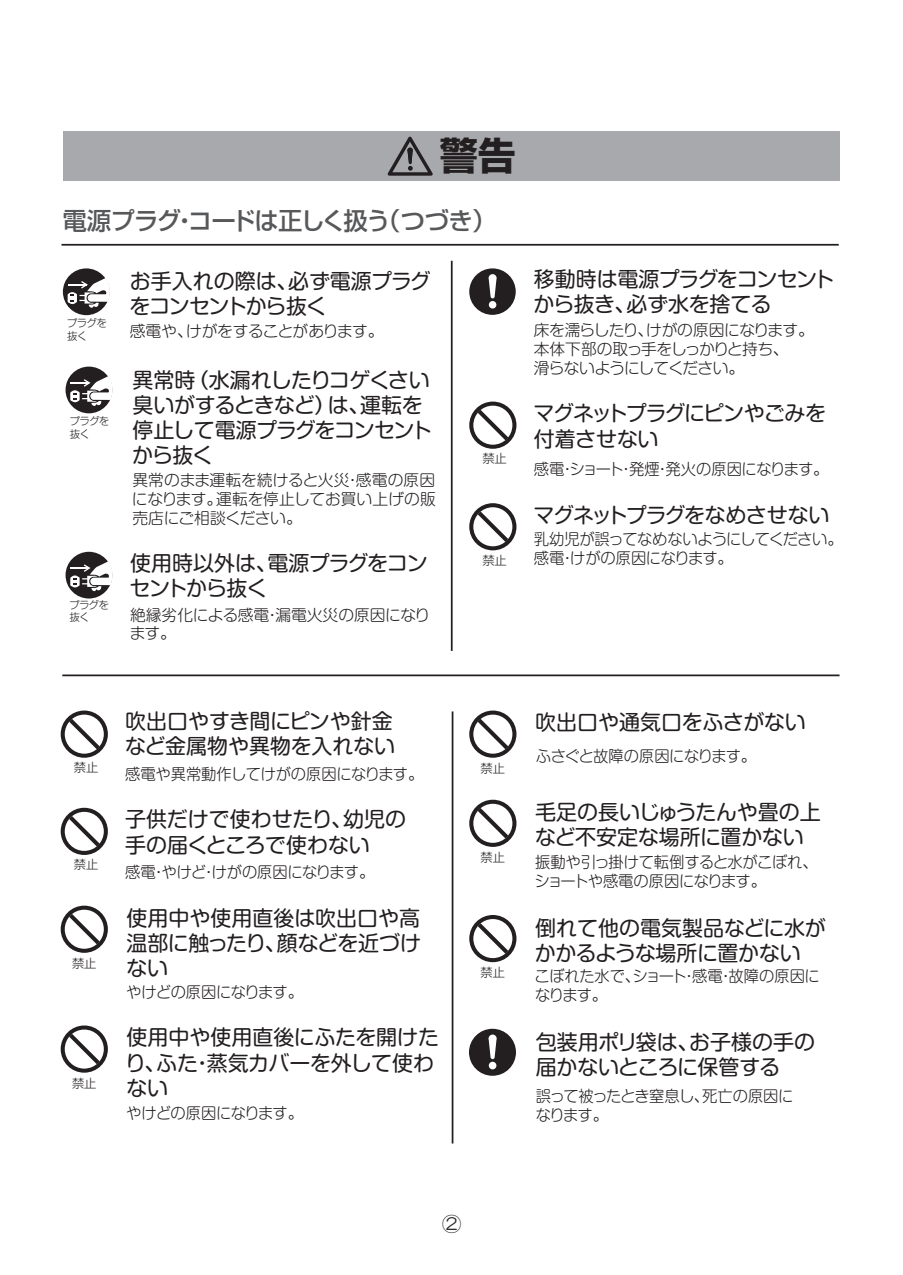
<style>
.page{position:relative;width:903px;height:1275px;background:#fff}
.page>*{position:absolute;margin:0;border:0;box-sizing:border-box;transform-origin:0 0}
.t1{font:700 37.98px "Shin Go Pro";color:#231f20}
.t2{font:500 24.5px "Shin Go Pro";letter-spacing:-.045em;color:#57585a}
.t3{font:21px/25.2px "Shin M Go Pro";letter-spacing:-.02em;color:#231f20}
.t4{font:21px/25.2px "Shin M Go Pro";letter-spacing:-.045em;color:#231f20}
.t5{font:21px/25.2px "Shin M Go Pro";color:#231f20}
.t6{font:300 15.75px/18.9px "Shin M Go Pro";letter-spacing:-.03em;color:#231f20}
.t7{font:300 15.75px/18.9px "Shin M Go Pro";letter-spacing:-.05em;color:#231f20}
.t8{font:300 15.75px/18.9px "Shin M Go Pro";letter-spacing:-.055em;color:#231f20}
.t9{font:300 15.75px/18.9px "Shin M Go Pro";color:#231f20}
.t10{font:300 12.25px "Shin M Go Pro";color:#231f20}
.t11{font:300 10.5px/12.6px "Shin Go Pro";letter-spacing:-.07em;color:#231f20}
</style>
<div class="page">
<div style="left:469px;top:1029px;width:47px;height:47px;background:#231f20;border-radius:50%"></div>
<svg style="left:488px;top:1034px;width:9px;height:25px"></svg>
<div style="left:489px;top:1062px;width:7px;height:7px;background:#fff;border-radius:50%"></div>
<svg style="left:469px;top:710px;width:47px;height:48px"></svg>
<svg style="left:61px;top:906px;width:47px;height:47px"></svg>
<div style="left:66px;top:552px;width:46px;height:46px;background:#231f20;border-radius:50%"></div>
<svg style="left:70px;top:561px;width:43px;height:30px"></svg>
<hr style="left:452px;top:711px;width:1px;height:432px;background:#231f20">
<hr style="left:61px;top:244px;width:778px;height:2px;background:#231f20">
<div style="left:64px;top:131px;width:776px;height:50px;background:#a8a9ad"></div>
<svg style="left:388px;top:137px;width:45px;height:39px"></svg>
<div style="left:66px;top:367px;width:46px;height:46px;background:#231f20;border-radius:50%"></div>
<svg style="left:70px;top:376px;width:43px;height:30px"></svg>
<hr style="left:451px;top:261px;width:2px;height:390px;background:#231f20">
<hr style="left:62px;top:674px;width:777px;height:2px;background:#231f20">
<svg style="left:61px;top:710px;width:47px;height:48px"></svg>
<div style="left:63px;top:268px;width:47px;height:47px;background:#231f20;border-radius:50%"></div>
<svg style="left:68px;top:278px;width:42px;height:30px"></svg>
<svg style="left:61px;top:808px;width:47px;height:47px"></svg>
<svg style="left:469px;top:800px;width:47px;height:47px"></svg>
<svg style="left:469px;top:915px;width:47px;height:47px"></svg>
<svg style="left:469px;top:402px;width:47px;height:47px"></svg>
<svg style="left:469px;top:503px;width:47px;height:47px"></svg>
<div style="left:469px;top:268px;width:47px;height:47px;background:#231f20;border-radius:50%"></div>
<svg style="left:488px;top:274px;width:9px;height:24px"></svg>
<div style="left:489px;top:301px;width:7px;height:8px;background:#fff;border-radius:50%"></div>
<svg style="left:61px;top:1025px;width:47px;height:48px"></svg>
<h1 class="t1" style="left:440px;top:126px;width:77px">警告</h1>
<p class="t2" style="left:62px;top:201px;width:436px">電源プラグ・コードは正しく扱う（つづき）</p>
<p class="t11" style="left:67px;top:316px;width:42px">プラグを抜く</p>
<p class="t11" style="left:69px;top:414px;width:42px">プラグを抜く</p>
<p class="t11" style="left:69px;top:598px;width:42px;line-height:11.4px">プラグを抜く</p>
<p class="t3" style="left:129px;top:266px;width:303px">お手入れの際は、必ず電源プラグをコンセントから抜く</p>
<p class="t6" style="left:130px;top:320px;width:255px">感電や、けがをすることがあります。</p>
<p class="t3" style="left:132px;top:364px;width:301px">異常時（水漏れしたりコゲくさい臭いがするときなど）は、運転を停止して電源プラグをコンセントから抜く</p>
<p class="t6" style="left:132px;top:469px;width:305px;text-align:justify">異常のまま運転を続けると火災・感電の原因になります。運転を停止してお買い上げの販売店にご相談ください。</p>
<p class="t4" style="left:129px;top:548px;width:300px">使用時以外は、電源プラグをコンセントから抜く</p>
<p class="t9" style="left:130px;top:603px;width:302px">絶縁劣化による感電・漏電火災の原因になります。</p>
<p class="t10" style="left:482px;top:449px;width:26px">禁止</p>
<p class="t10" style="left:482px;top:550px;width:26px">禁止</p>
<p class="t3" style="left:533px;top:264px;width:302px">移動時は電源プラグをコンセントから抜き、必ず水を捨てる</p>
<p class="t7" style="left:534px;top:319px;width:281px">床を濡らしたり、けがの原因になります。本体下部の取っ手をしっかりと持ち、<br>滑らないようにしてください。</p>
<p class="t4" style="left:533px;top:398px;width:294px">マグネットプラグにピンやごみを付着させない</p>
<p class="t6" style="left:534px;top:458px;width:296px">感電・ショート・発煙・発火の原因になります。</p>
<p class="t4" style="left:533px;top:499px;width:297px">マグネットプラグをなめさせない</p>
<p class="t6" style="left:534px;top:528px;width:310px">乳幼児が誤ってなめないようにしてください。感電・けがの原因になります。</p>
<p class="t3" style="left:125px;top:706px;width:271px">吹出口やすき間にピンや針金など金属物や異物を入れない</p>
<p class="t10" style="left:74px;top:758px;width:26px">禁止</p>
<p class="t6" style="left:125px;top:763px;width:300px">感電や異常動作してけがの原因になります。</p>
<p class="t10" style="left:74px;top:855px;width:26px">禁止</p>
<p class="t10" style="left:72px;top:953px;width:26px">禁止</p>
<p class="t10" style="left:72px;top:1073px;width:26px">禁止</p>
<p class="t5" style="left:125px;top:804px;width:282px">子供だけで使わせたり、幼児の手の届くところで使わない</p>
<p class="t6" style="left:125px;top:860px;width:251px">感電・やけど・けがの原因になります。</p>
<p class="t3" style="left:127px;top:902px;width:296px;text-align:justify">使用中や使用直後は吹出口や高温部に触ったり、顔などを近づけない</p>
<p class="t6" style="left:126px;top:980px;width:178px">やけどの原因になります。</p>
<p class="t3" style="left:125px;top:1022px;width:315px">使用中や使用直後にふたを開けたり、ふた・蒸気カバーを外して使わない</p>
<p class="t6" style="left:126px;top:1101px;width:178px">やけどの原因になります。</p>
<p class="t10" style="left:481px;top:758px;width:26px">禁止</p>
<p class="t10" style="left:481px;top:847px;width:26px">禁止</p>
<p class="t10" style="left:481px;top:962px;width:26px">禁止</p>
<p class="t3" style="left:535px;top:707px;width:272px">吹出口や通気口をふさがない</p>
<p class="t6" style="left:536px;top:744px;width:222px">ふさぐと故障の原因になります。</p>
<p class="t3" style="left:535px;top:797px;width:287px">毛足の長いじゅうたんや畳の上など不安定な場所に置かない</p>
<p class="t6" style="left:534px;top:851px;width:285px">振動や引っ掛けて転倒すると水がこぼれ、ショートや感電の原因になります。</p>
<p class="t3" style="left:535px;top:912px;width:292px">倒れて他の電気製品などに水がかかるような場所に置かない</p>
<p class="t6" style="left:534px;top:965px;width:287px">こぼれた水で、ショート・感電・故障の原因になります。</p>
<p class="t3" style="left:536px;top:1027px;width:281px">包装用ポリ袋は、お子様の手の届かないところに保管する</p>
<p class="t8" style="left:536px;top:1085px;width:259px">誤って被ったとき窒息し、死亡の原因になります。</p>
</div>
